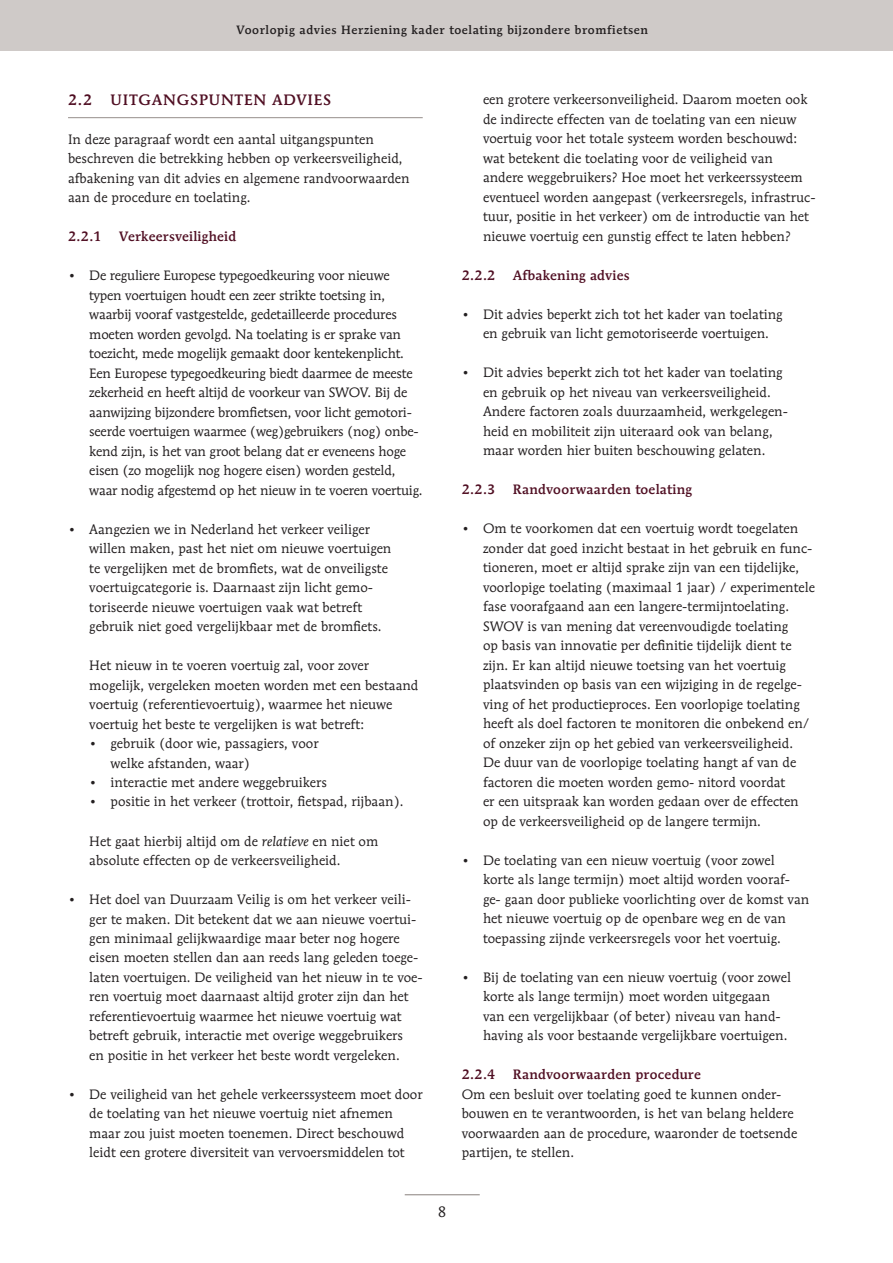
<style>
.page{position:relative;width:893px;height:1263px;background:#fff}
.page>*{position:absolute;margin:0;border:0;box-sizing:border-box;transform-origin:0 0}
.t1{font:500 15px "Mendoza Roman Std";letter-spacing:.05em;color:#500f23}
.t2{font:15px "Mendoza Roman Std";color:#231f20}
.t3{font:13.5px/19.5px "Mendoza Roman Std";color:#231f20}
.t4{font:500 13.5px "Mendoza Roman Std";letter-spacing:.02em;color:#500f23}
.t5{font:500 12px "Mendoza Roman Std";letter-spacing:.05em;color:#231f20}
.s1{font-style:italic}
</style>
<div class="page">
<div style="left:0;top:0;width:893px;height:51px;background:#cfcac8"></div>
<hr style="left:405px;top:1194px;width:75px;height:1px;background:#968e8b">
<hr style="left:68px;top:117px;width:355px;height:1px;background:#968e8b">
<p class="t5" style="left:236px;top:22px;width:413px">Voorlopig advies Herziening kader toelating bijzondere bromfietsen</p>
<p class="t1" style="left:68px;top:90px;width:265px">2.2 UITGANGSPUNTEN ADVIES</p>
<p class="t3" style="left:68px;top:129px;width:343px">In deze paragraaf wordt een aantal uitgangspunten beschreven die betrekking hebben op verkeersveiligheid, afbakening van dit advies en algemene randvoorwaarden aan de procedure en toelating.</p>
<p class="t4" style="left:68px;top:228px;width:35px">2.2.1</p>
<p class="t4" style="left:119px;top:228px;width:119px">Verkeersveiligheid</p>
<p class="t3" style="left:89px;top:265px;width:335px;text-indent:-21px">• De reguliere Europese typegoedkeuring voor nieuwe typen voertuigen houdt een zeer strikte toetsing in, waarbij vooraf vastgestelde, gedetailleerde procedures moeten worden gevolgd. Na toelating is er sprake van toezicht, mede mogelijk gemaakt door kentekenplicht.<br>Een Europese typegoedkeuring biedt daarmee de meeste zekerheid en heeft altijd de voorkeur van SWOV. Bij de aanwijzing bijzondere bromfietsen, voor licht gemotori&shy;seerde voertuigen waarmee (weg)gebruikers (nog) onbe&shy;kend zijn, is het van groot belang dat er eveneens hoge eisen (zo mogelijk nog hogere eisen) worden gesteld, waar nodig afgestemd op het nieuw in te voeren voertuig.</p>
<p class="t3" style="left:89px;top:519px;width:304px;text-indent:-21px">• Aangezien we in Nederland het verkeer veiliger willen maken, past het niet om nieuwe voertuigen te vergelijken met de bromfiets, wat de onveiligste voertuigcategorie is. Daarnaast zijn licht gemo&shy;toriseerde nieuwe voertuigen vaak wat betreft gebruik niet goed vergelijkbaar met de bromfiets.</p>
<p class="t3" style="left:89px;top:655px;width:331px">Het nieuw in te voeren voertuig zal, voor zover mogelijk, vergeleken moeten worden met een bestaand voertuig (referentievoertuig), waarmee het nieuwe voertuig het beste te vergelijken is wat betreft:</p>
<p class="t3" style="left:111px;top:733px;width:210px;text-indent:-21px">• gebruik (door wie, passagiers, voor welke afstanden, waar)</p>
<p class="t3" style="left:89px;top:772px;width:239px">• interactie met andere weggebruikers</p>
<p class="t3" style="left:89px;top:792px;width:316px">• positie in het verkeer (trottoir, fietspad, rijbaan).</p>
<p class="t3" style="left:89px;top:831px;width:291px">Het gaat hierbij altijd om de <span class="s1">relatieve</span> en niet om absolute effecten op de verkeersveiligheid.</p>
<p class="t3" style="left:89px;top:889px;width:335px;text-indent:-21px">• Het doel van Duurzaam Veilig is om het verkeer veili&shy;ger te maken. Dit betekent dat we aan nieuwe voertui&shy;gen minimaal gelijkwaardige maar beter nog hogere eisen moeten stellen dan aan reeds lang geleden toege&shy;laten voertuigen. De veiligheid van het nieuw in te voe&shy;ren voertuig moet daarnaast altijd groter zijn dan het referentievoertuig waarmee het nieuwe voertuig wat betreft gebruik, interactie met overige weggebruikers<br>en positie in het verkeer het beste wordt vergeleken.</p>
<p class="t3" style="left:89px;top:1084px;width:335px;text-indent:-21px">• De veiligheid van het gehele verkeerssysteem moet door de toelating van het nieuwe voertuig niet afnemen maar zou juist moeten toenemen. Direct beschouwd leidt een grotere diversiteit van vervoersmiddelen tot</p>
<p class="t3" style="left:483px;top:90px;width:334px">een grotere verkeersonveiligheid. Daarom moeten ook de indirecte effecten van de toelating van een nieuw voertuig voor het totale systeem worden beschouwd: wat betekent die toelating voor de veiligheid van andere weggebruikers? Hoe moet het verkeerssysteem eventueel worden aangepast (verkeersregels, infrastruc&shy;tuur, positie in het verkeer) om de introductie van het nieuwe voertuig een gunstig effect te laten hebben?</p>
<p class="t4" style="left:462px;top:267px;width:35px">2.2.2</p>
<p class="t4" style="left:513px;top:267px;width:118px">Afbakening advies</p>
<p class="t3" style="left:462px;top:304px;width:322px;text-align:center">• Dit advies beperkt zich tot het kader van toelating en gebruik van licht gemotoriseerde voertuigen.</p>
<p class="t3" style="left:483px;top:363px;width:307px;text-indent:-21px">• Dit advies beperkt zich tot het kader van toelating en gebruik op het niveau van verkeersveiligheid.<br>Andere factoren zoals duurzaamheid, werkgelegen&shy;heid en mobiliteit zijn uiteraard ook van belang, maar worden hier buiten beschouwing gelaten.</p>
<p class="t4" style="left:462px;top:481px;width:35px">2.2.3</p>
<p class="t4" style="left:513px;top:481px;width:181px">Randvoorwaarden toelating</p>
<p class="t3" style="left:483px;top:519px;width:334px;text-indent:-21px">• Om te voorkomen dat een voertuig wordt toegelaten zonder dat goed inzicht bestaat in het gebruik en func&shy;tioneren, moet er altijd sprake zijn van een tijdelijke, voorlopige toelating (maximaal 1 jaar) / experimentele fase voorafgaand aan een langere-termijntoelating.<br>SWOV is van mening dat vereenvoudigde toelating<br>op basis van innovatie per definitie tijdelijk dient te zijn. Er kan altijd nieuwe toetsing van het voertuig plaatsvinden op basis van een wijziging in de regelge&shy;ving of het productieproces. Een voorlopige toelating heeft als doel factoren te monitoren die onbekend en/ of onzeker zijn op het gebied van verkeersveiligheid.<br>De duur van de voorlopige toelating hangt af van de factoren die moeten worden gemo- nitord voordat<br>er een uitspraak kan worden gedaan over de effecten op de verkeersveiligheid op de langere termijn.</p>
<p class="t3" style="left:483px;top:850px;width:328px;text-indent:-21px">• De toelating van een nieuw voertuig (voor zowel korte als lange termijn) moet altijd worden vooraf&shy;ge- gaan door publieke voorlichting over de komst van het nieuwe voertuig op de openbare weg en de van toepassing zijnde verkeersregels voor het voertuig.</p>
<p class="t3" style="left:483px;top:967px;width:309px;text-indent:-21px">• Bij de toelating van een nieuw voertuig (voor zowel korte als lange termijn) moet worden uitgegaan van een vergelijkbaar (of beter) niveau van hand&shy;having als voor bestaande vergelijkbare voertuigen.</p>
<p class="t4" style="left:462px;top:1066px;width:35px">2.2.4</p>
<p class="t4" style="left:513px;top:1066px;width:190px">Randvoorwaarden procedure</p>
<p class="t3" style="left:462px;top:1084px;width:337px">Om een besluit over toelating goed te kunnen onder&shy;bouwen en te verantwoorden, is het van belang heldere voorwaarden aan de procedure, waaronder de toetsende partijen, te stellen.</p>
<p class="t2" style="left:438px;top:1202px;width:10px">8</p>
</div>
